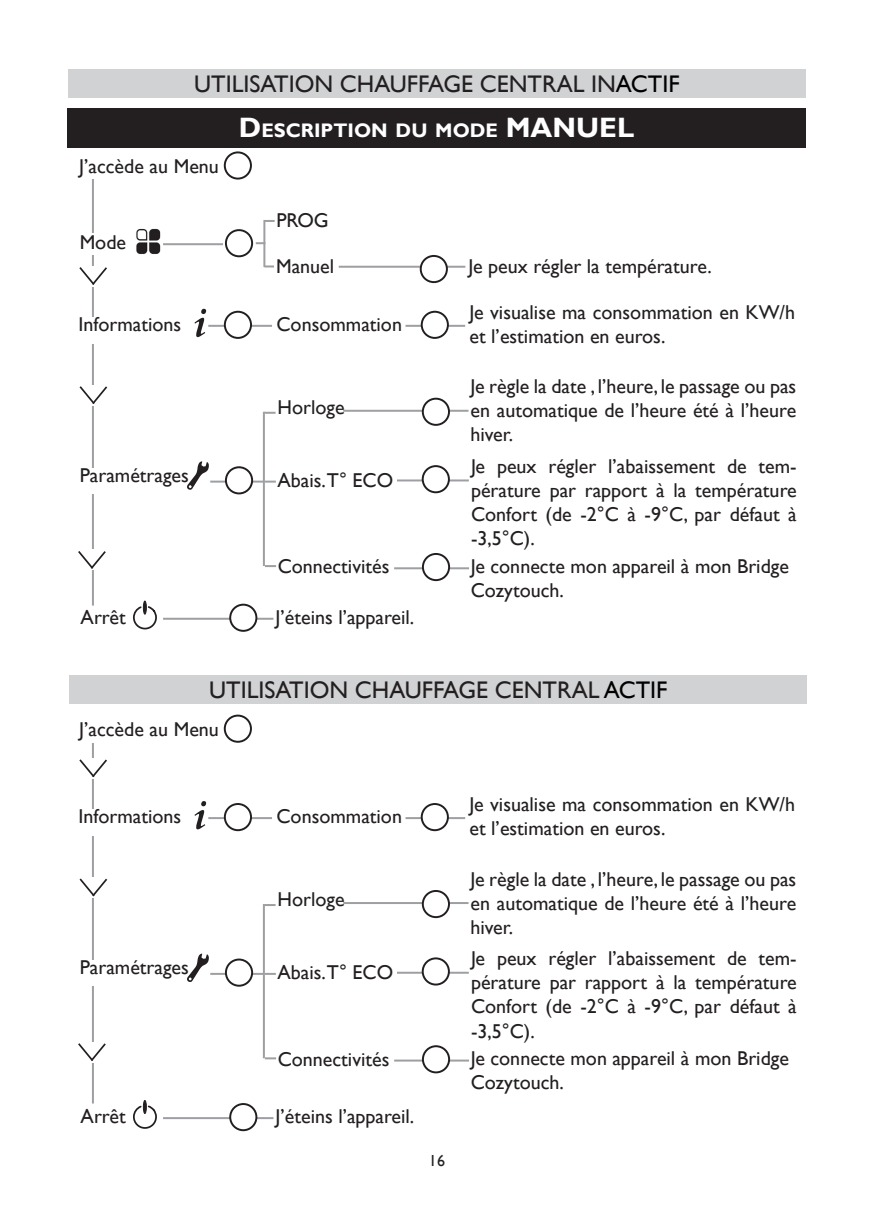
<style>
.page{position:relative;width:874px;height:1214px;background:#fff}
.page>*{position:absolute;margin:0;border:0;box-sizing:border-box;transform-origin:0 0}
.t1{font:24px "Gill Sans";color:#231f20}
.TEXTE{font:20px/24px "Gill Sans";color:#231f20;text-align:justify}
.TITRE_2{font:700 19.6px "Gill Sans";color:#fff}
.t2{font:16px "Gill Sans";color:#231f20}
.s1{color:#000}
.s2{font-size:28px}
</style>
<div class="page">
<div style="left:67px;top:108px;width:738px;height:40px;background:#231f20"></div>
<hr style="left:92px;top:250px;width:2px;height:67px;background:#9d9fa2">
<hr style="left:92px;top:174px;width:2px;height:59px;background:#9d9fa2">
<hr style="left:92px;top:332px;width:2px;height:136px;background:#9d9fa2">
<hr style="left:92px;top:486px;width:2px;height:119px;background:#9d9fa2">
<div style="left:77px;top:159px;width:160px;height:20px;background:#fff"></div>
<div style="left:224px;top:151px;width:28px;height:28px;border:2px solid #231f20;border-radius:50%"></div>
<div style="left:78px;top:235px;width:69px;height:20px;background:#fff"></div>
<img style="left:136px;top:228px;width:25px;height:26px">
<div style="left:77px;top:317px;width:121px;height:26px;background:#fff"></div>
<svg style="left:194px;top:309px;width:12px;height:28px"></svg>
<div style="left:78px;top:468px;width:120px;height:25px;background:#fff"></div>
<svg style="left:187px;top:461px;width:22px;height:28px"></svg>
<hr style="left:208px;top:325px;width:64px;height:2px;background:#9d9fa2">
<svg style="left:265px;top:220px;width:9px;height:2px"></svg>
<svg style="left:256px;top:242px;width:7px;height:2px"></svg>
<svg style="left:265px;top:265px;width:9px;height:2px"></svg>
<hr style="left:210px;top:480px;width:53px;height:2px;background:#9d9fa2">
<svg style="left:265px;top:412px;width:10px;height:2px"></svg>
<svg style="left:265px;top:565px;width:11px;height:2px"></svg>
<svg style="left:265px;top:480px;width:11px;height:2px"></svg>
<div style="left:225px;top:229px;width:28px;height:28px;border:2px solid #231f20;border-radius:50%"></div>
<div style="left:225px;top:312px;width:26px;height:26px;background:#fff;border-radius:50%"></div>
<div style="left:224px;top:311px;width:28px;height:28px;border:2px solid #231f20;border-radius:50%"></div>
<div style="left:226px;top:467px;width:26px;height:26px;background:#fff;border-radius:50%"></div>
<div style="left:225px;top:466px;width:28px;height:28px;border:2px solid #231f20;border-radius:50%"></div>
<svg style="left:133px;top:604px;width:24px;height:25px"></svg>
<div style="left:143px;top:600px;width:3px;height:14px;background:#231f20;border:1px solid #231f20;border-radius:50%"></div>
<hr style="left:163px;top:617px;width:110px;height:2px;background:#9d9fa2">
<div style="left:230px;top:604px;width:26px;height:26px;background:#fff;border-radius:50%"></div>
<div style="left:229px;top:603px;width:28px;height:28px;border:2px solid #231f20;border-radius:50%"></div>
<hr style="left:394px;top:567px;width:75px;height:2px;background:#9d9fa2">
<hr style="left:397px;top:479px;width:71px;height:2px;background:#9d9fa2">
<hr style="left:343px;top:410px;width:125px;height:2px;background:#9d9fa2">
<hr style="left:405px;top:325px;width:60px;height:2px;background:#9d9fa2">
<hr style="left:338px;top:266px;width:127px;height:2px;background:#9d9fa2">
<hr style="left:163px;top:243px;width:60px;height:2px;background:#9d9fa2">
<div style="left:420px;top:256px;width:26px;height:26px;background:#fff;border-radius:50%"></div>
<div style="left:419px;top:255px;width:28px;height:28px;border:2px solid #231f20;border-radius:50%"></div>
<div style="left:421px;top:312px;width:26px;height:26px;background:#fff;border-radius:50%"></div>
<div style="left:420px;top:311px;width:28px;height:28px;border:2px solid #231f20;border-radius:50%"></div>
<div style="left:422px;top:398px;width:27px;height:27px;background:#fff;border-radius:50%"></div>
<div style="left:421px;top:397px;width:29px;height:29px;border:2px solid #231f20;border-radius:50%"></div>
<div style="left:422px;top:554px;width:27px;height:26px;background:#fff;border-radius:50%"></div>
<div style="left:421px;top:553px;width:29px;height:28px;border:2px solid #231f20;border-radius:50%"></div>
<div style="left:422px;top:466px;width:26px;height:26px;background:#fff;border-radius:50%"></div>
<div style="left:421px;top:465px;width:28px;height:28px;border:2px solid #231f20;border-radius:50%"></div>
<hr style="left:263px;top:412px;width:2px;height:154px;background:#9d9fa2">
<hr style="left:263px;top:220px;width:2px;height:47px;background:#9d9fa2">
<div style="left:78px;top:549px;width:28px;height:21px;background:#fff"></div>
<svg style="left:78px;top:551px;width:28px;height:18px"></svg>
<div style="left:79px;top:385px;width:29px;height:20px;background:#fff"></div>
<svg style="left:79px;top:386px;width:29px;height:18px"></svg>
<div style="left:79px;top:266px;width:28px;height:20px;background:#fff"></div>
<svg style="left:79px;top:267px;width:28px;height:18px"></svg>
<div style="left:68px;top:69px;width:737px;height:29px;background:#d1d2d4"></div>
<hr style="left:92px;top:742px;width:2px;height:67px;background:#9d9fa2">
<hr style="left:92px;top:824px;width:2px;height:136px;background:#9d9fa2">
<hr style="left:92px;top:978px;width:2px;height:125px;background:#9d9fa2">
<div style="left:224px;top:714px;width:28px;height:28px;border:2px solid #231f20;border-radius:50%"></div>
<div style="left:77px;top:809px;width:121px;height:26px;background:#fff"></div>
<svg style="left:194px;top:801px;width:12px;height:28px"></svg>
<div style="left:78px;top:960px;width:120px;height:25px;background:#fff"></div>
<svg style="left:187px;top:953px;width:22px;height:28px"></svg>
<hr style="left:208px;top:817px;width:64px;height:2px;background:#9d9fa2">
<hr style="left:210px;top:972px;width:53px;height:2px;background:#9d9fa2">
<svg style="left:265px;top:1057px;width:11px;height:2px"></svg>
<div style="left:225px;top:804px;width:26px;height:26px;background:#fff;border-radius:50%"></div>
<div style="left:224px;top:803px;width:28px;height:28px;border:2px solid #231f20;border-radius:50%"></div>
<div style="left:226px;top:959px;width:26px;height:26px;background:#fff;border-radius:50%"></div>
<div style="left:225px;top:958px;width:28px;height:28px;border:2px solid #231f20;border-radius:50%"></div>
<svg style="left:133px;top:1100px;width:24px;height:28px"></svg>
<hr style="left:163px;top:1116px;width:110px;height:2px;background:#9d9fa2">
<div style="left:230px;top:1103px;width:26px;height:26px;background:#fff;border-radius:50%"></div>
<div style="left:229px;top:1102px;width:28px;height:28px;border:2px solid #231f20;border-radius:50%"></div>
<hr style="left:394px;top:1059px;width:75px;height:2px;background:#9d9fa2">
<hr style="left:397px;top:971px;width:71px;height:2px;background:#9d9fa2">
<hr style="left:343px;top:901px;width:125px;height:2px;background:#9d9fa2">
<hr style="left:405px;top:817px;width:60px;height:2px;background:#9d9fa2">
<div style="left:421px;top:804px;width:26px;height:26px;background:#fff;border-radius:50%"></div>
<div style="left:420px;top:803px;width:28px;height:28px;border:2px solid #231f20;border-radius:50%"></div>
<svg style="left:422px;top:890px;width:27px;height:27px"></svg>
<div style="left:421px;top:889px;width:29px;height:29px;border:2px solid #231f20;border-radius:50%"></div>
<div style="left:422px;top:1046px;width:27px;height:26px;background:#fff;border-radius:50%"></div>
<div style="left:421px;top:1045px;width:29px;height:28px;border:2px solid #231f20;border-radius:50%"></div>
<div style="left:422px;top:958px;width:26px;height:26px;background:#fff;border-radius:50%"></div>
<div style="left:421px;top:957px;width:28px;height:28px;border:2px solid #231f20;border-radius:50%"></div>
<hr style="left:263px;top:903px;width:2px;height:155px;background:#9d9fa2">
<div style="left:78px;top:1041px;width:28px;height:21px;background:#fff"></div>
<svg style="left:78px;top:1043px;width:28px;height:18px"></svg>
<div style="left:79px;top:877px;width:29px;height:20px;background:#fff"></div>
<svg style="left:79px;top:878px;width:29px;height:18px"></svg>
<div style="left:79px;top:758px;width:28px;height:20px;background:#fff"></div>
<svg style="left:79px;top:759px;width:28px;height:18px"></svg>
<div style="left:69px;top:675px;width:737px;height:28px;background:#d1d2d4"></div>
<p class="t1" style="left:194px;top:70px;width:487px">UTILISATION CHAUFFAGE CENTRAL IN<span class="s1">ACTIF</span></p>
<p class="TEXTE" style="left:79px;top:154px;width:141px">J’accède au Menu</p>
<p class="TEXTE" style="left:80px;top:230px;width:48px">Mode</p>
<p class="TEXTE" style="left:79px;top:313px;width:104px">Informations</p>
<p class="TEXTE" style="left:80px;top:463px;width:111px">Paramétrages</p>
<p class="TITRE_2" style="left:239px;top:119px;width:289px"><span class="s2">D</span>ESCRIPTION DU MODE <span class="s2">MANUEL</span></p>
<p class="TEXTE" style="left:276px;top:208px;width:54px">PROG</p>
<p class="TEXTE" style="left:276px;top:255px;width:59px">Manuel</p>
<p class="TEXTE" style="left:276px;top:313px;width:127px">Consommation</p>
<p class="TEXTE" style="left:277px;top:395px;width:69px">Horloge</p>
<p class="TEXTE" style="left:277px;top:468px;width:117px">Abais. T° ECO</p>
<p class="TEXTE" style="left:277px;top:555px;width:113px">Connectivités</p>
<p class="TEXTE" style="left:468px;top:254px;width:243px">Je peux régler la température.</p>
<p class="TEXTE" style="left:469px;top:301px;width:327px">Je visualise ma consommation en KW/h et l’estimation en euros.</p>
<p class="TEXTE" style="left:470px;top:375px;width:327px">Je règle la date , l’heure, le passage ou pas en automatique de l’heure été à l’heure hiver.</p>
<p class="TEXTE" style="left:470px;top:455px;width:327px">Je peux régler l’abaissement de tem&shy;pérature par rapport à la température Confort (de -2°C à -9°C, par défaut à -3,5°C).</p>
<p class="TEXTE" style="left:470px;top:554px;width:319px">Je connecte mon appareil à mon Bridge</p>
<p class="TEXTE" style="left:470px;top:578px;width:93px">Cozytouch.</p>
<p class="TEXTE" style="left:81px;top:605px;width:47px">Arrêt</p>
<p class="TEXTE" style="left:275px;top:605px;width:138px">J’éteins l’appareil.</p>
<p class="t1" style="left:209px;top:675px;width:459px">UTILISATION CHAUFFAGE CENTRAL <span class="s1">ACTIF</span></p>
<p class="TEXTE" style="left:79px;top:717px;width:141px">J’accède au Menu</p>
<p class="TEXTE" style="left:79px;top:805px;width:104px">Informations</p>
<p class="TEXTE" style="left:80px;top:955px;width:111px">Paramétrages</p>
<p class="TEXTE" style="left:276px;top:805px;width:127px">Consommation</p>
<p class="TEXTE" style="left:277px;top:887px;width:69px">Horloge</p>
<p class="TEXTE" style="left:277px;top:960px;width:117px">Abais. T° ECO</p>
<p class="TEXTE" style="left:277px;top:1047px;width:113px">Connectivités</p>
<p class="TEXTE" style="left:81px;top:1104px;width:47px">Arrêt</p>
<p class="TEXTE" style="left:275px;top:1104px;width:138px">J’éteins l’appareil.</p>
<p class="t2" style="left:429px;top:1150px;width:17px">16</p>
<p class="TEXTE" style="left:469px;top:793px;width:327px">Je visualise ma consommation en KW/h et l’estimation en euros.</p>
<p class="TEXTE" style="left:470px;top:867px;width:327px">Je règle la date , l’heure, le passage ou pas en automatique de l’heure été à l’heure hiver.</p>
<p class="TEXTE" style="left:470px;top:946px;width:327px">Je peux régler l’abaissement de tem&shy;pérature par rapport à la température Confort (de -2°C à -9°C, par défaut à -3,5°C).</p>
<p class="TEXTE" style="left:470px;top:1046px;width:319px">Je connecte mon appareil à mon Bridge</p>
<p class="TEXTE" style="left:470px;top:1070px;width:93px">Cozytouch.</p>
</div>
